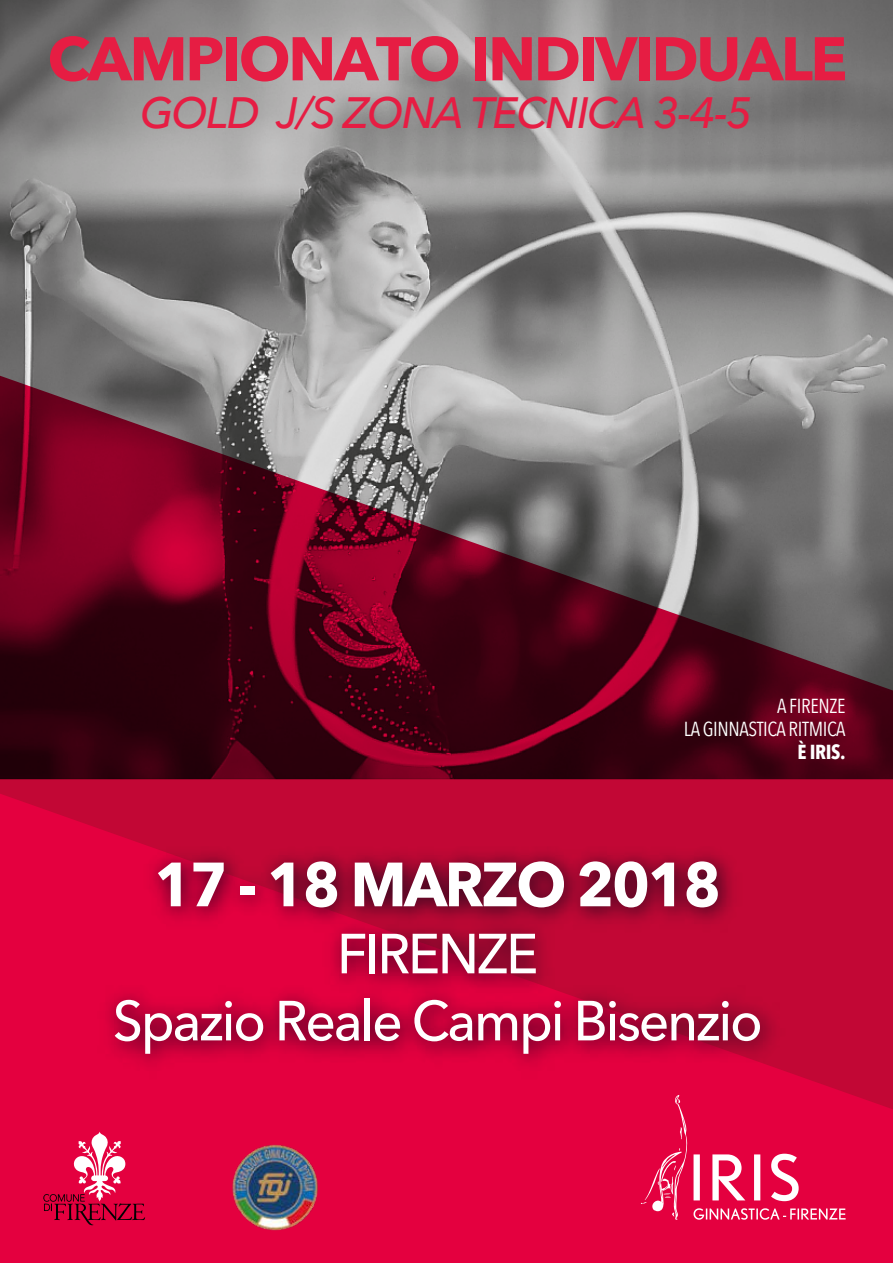
<style>
.page{position:relative;width:893px;height:1263px;background:#fff}
.page>*{position:absolute;margin:0;border:0;box-sizing:border-box;transform-origin:0 0}
.t1{font:700 61.65px "Avenir Next";letter-spacing:-.04em;color:#fff;scale:.95 1}
.t2{font:700 60.9px "Avenir Next";letter-spacing:-.04em;color:#e61d43}
.t3{font:500 55.8px/67.1px "Avenir Next";letter-spacing:-.04em;color:#fff;text-align:center;scale:.95 1}
.t4{font:italic 500 43.8px "Avenir Next";letter-spacing:-.04em;color:#e61d43}
.t5{font:20.25px/22.6px "Avenir Next Condensed";letter-spacing:-.02em;color:#fff;text-align:right}
.t6{font:700 20.25px "Avenir Next Condensed";color:#fff}
</style>
<div class="page">
<div style="left:0;top:1109px;width:893px;height:154px;background:#e4003f"></div>
<svg style="left:0;top:779px;width:893px;height:330px;background:#cd0438"></svg>
<img style="left:0;top:0;width:893px;height:779px">
<svg style="left:641px;top:1095px;width:205px;height:125px;background:#e71e55"></svg>
<img style="left:89px;top:830px;width:701px;height:265px">
<img style="left:230px;top:1141px;width:91px;height:91px">
<svg style="left:43px;top:1132px;width:102px;height:93px;background:#da2456"></svg>
<p class="t2" style="left:47px;top:6px;width:801px">CAMPIONATO INDIVIDUALE</p>
<p class="t4" style="left:140px;top:76px;width:614px">GOLD J/S ZONA TECNICA 3-4-5</p>
<p class="t5" style="left:684px;top:694px;width:163px">A FIRENZE<br>LA GINNASTICA RITMICA</p>
<p class="t6" style="left:797px;top:739px;width:50px">È IRIS.</p>
<p class="t1" style="left:154px;top:831px;width:598px">17 - 18 MARZO 2018</p>
<p class="t3" style="left:113px;top:918px;width:686px">FIRENZE<br>Spazio Reale Campi Bisenzio</p>
</div>
